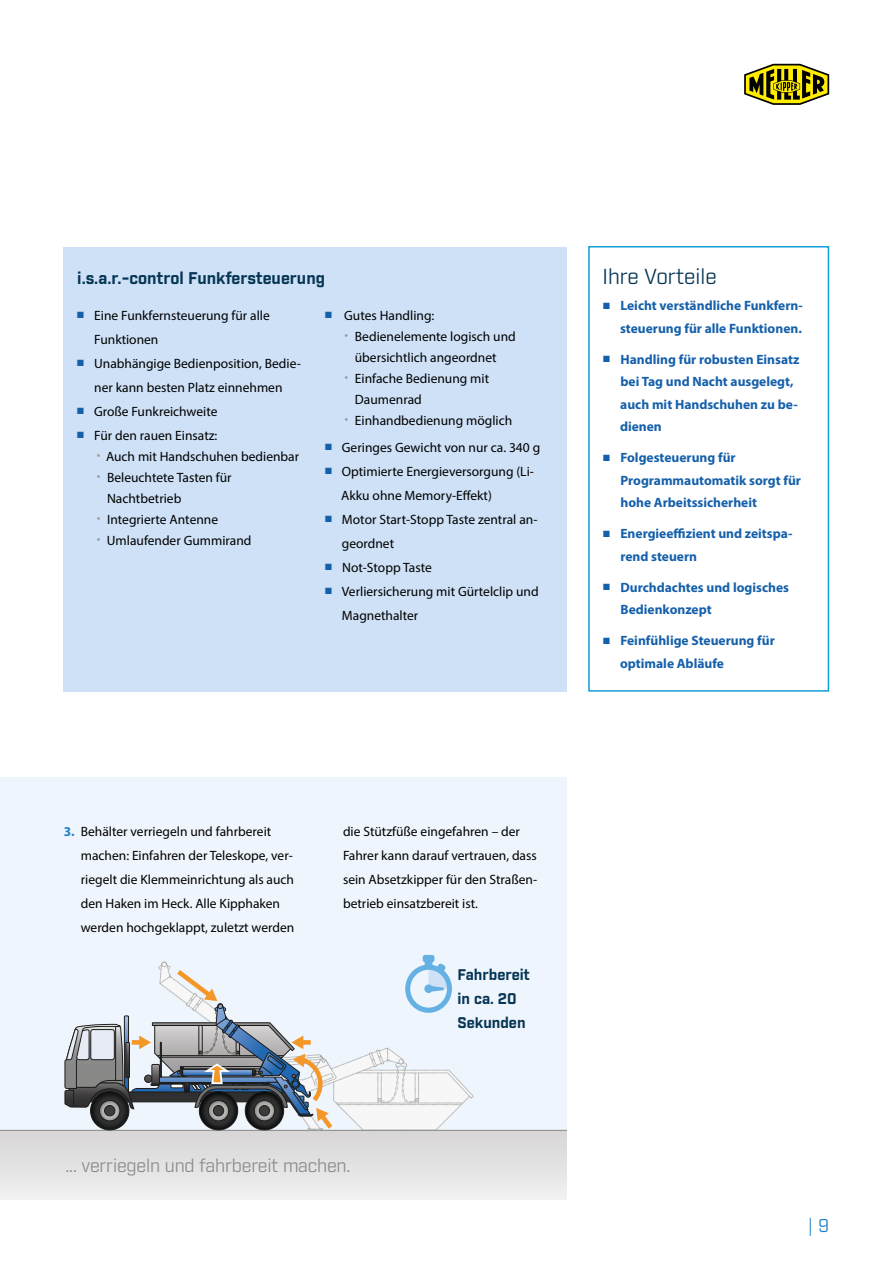
<style>
.page{position:relative;width:893px;height:1263px;background:#fff}
.page>*{position:absolute;margin:0;border:0;box-sizing:border-box;transform-origin:0 0}
.t1{font:21px "Industry";color:#073655}
.t2{font:18px "Industry";letter-spacing:-.01em;color:#8b8b8b}
.t3{font:18px "Industry";color:#2281c4}
.t4{font:700 16.5px "Industry";color:#073655}
.t5{font:700 15px/24px "Industry";color:#073655}
.t6{font:13.5px/24px "Myriad Pro";color:#000}
.t7{font:700 13.5px/22.5px "Myriad Pro";color:#1560ab}
.s1{font-family:"Arial";color:#1560ab}
.s2{color:#9c9d9d}
.s3{font-weight:700;color:#2281c4}
.s4{font-family:"Arial";font-weight:400}
</style>
<div class="page">
<div style="left:0;top:778px;width:567px;height:421px;background:#eff5fc"></div>
<div style="left:0;top:1130px;width:567px;height:69px;background:linear-gradient(to right,#e4e3e3,#e4e3e3)"></div>
<hr style="left:0;top:1130px;width:567px;height:1px;background:#888887">
<svg style="left:64px;top:955px;width:410px;height:179px"></svg>
<div style="left:64px;top:248px;width:503px;height:444px;background:#cee1f6"></div>
<div style="left:588px;top:246px;width:241px;height:446px;border:2px solid #109fdb"></div>
<svg style="left:744px;top:64px;width:85px;height:41px"></svg>
<p class="t4" style="left:77px;top:268px;width:249px">i.s.a.r.-control Funkfersteuerung</p>
<p class="t6" style="left:94px;top:303px;width:177px;text-indent:-18px"><span class="s1">■</span> Eine Funkfernsteuerung für alle<br>Funktionen</p>
<p class="t6" style="left:77px;top:351px;width:226px;text-align:center"><span class="s1">■</span> Unabhängige Bedienposition, Bedie&shy;ner kann besten Platz einnehmen</p>
<p class="t6" style="left:77px;top:399px;width:142px"><span class="s1">■</span> Große Funkreichweite</p>
<p class="t6" style="left:77px;top:423px;width:142px"><span class="s1">■</span> Für den rauen Einsatz:</p>
<p class="t6" style="left:97px;top:444px;width:204px"><span class="s2">•</span> Auch mit Handschuhen bedienbar</p>
<p class="t6" style="left:107px;top:466px;width:126px;line-height:21px;text-indent:-10px"><span class="s2">•</span> Beleuchtete Tasten für<br>Nachtbetrieb</p>
<p class="t6" style="left:97px;top:507px;width:123px"><span class="s2">•</span> Integrierte Antenne</p>
<p class="t6" style="left:97px;top:528px;width:156px"><span class="s2">•</span> Umlaufender Gummirand</p>
<p class="t6" style="left:324px;top:303px;width:111px"><span class="s1">■</span> Gutes Handling:</p>
<p class="t6" style="left:355px;top:325px;width:162px;line-height:21px;text-indent:-10px"><span class="s2">•</span> Bedienelemente logisch und übersichtlich angeordnet</p>
<p class="t6" style="left:355px;top:367px;width:136px;line-height:21px;text-indent:-10px"><span class="s2">•</span> Einfache Bedienung mit<br>Daumenrad</p>
<p class="t6" style="left:345px;top:408px;width:169px"><span class="s2">•</span> Einhandbedienung möglich</p>
<p class="t6" style="left:324px;top:435px;width:217px"><span class="s1">■</span> Geringes Gewicht von nur ca. 340 g</p>
<p class="t6" style="left:341px;top:459px;width:194px;text-indent:-17px"><span class="s1">■</span> Optimierte Energieversorgung (Li-<br>Akku ohne Memory-Effekt)</p>
<p class="t6" style="left:342px;top:507px;width:197px;text-indent:-17px"><span class="s1">■</span> Motor Start-Stopp Taste zentral an&shy;geordnet</p>
<p class="t6" style="left:324px;top:555px;width:109px"><span class="s1">■</span> Not-Stopp Taste</p>
<p class="t6" style="left:342px;top:579px;width:198px;text-indent:-18px"><span class="s1">■</span> Verliersicherung mit Gürtelclip und<br>Magnethalter</p>
<p class="t6" style="left:81px;top:819px;width:215px;text-indent:-17px"><span class="s3">3.</span> Behälter verriegeln und fahrbereit machen: Einfahren der Teleskope, ver&shy;riegelt die Klemmeinrichtung als auch den Haken im Heck. Alle Kipphaken werden hochgeklappt, zuletzt werden</p>
<p class="t6" style="left:343px;top:819px;width:196px">die Stützfüße eingefahren – der<br>Fahrer kann darauf vertrauen, dass sein Absetzkipper für den Straßen&shy;betrieb einsatzbereit ist.</p>
<p class="t5" style="left:457px;top:963px;width:74px">Fahrbereit in ca. 20<br>Sekunden</p>
<h2 class="t2" style="left:65px;top:1154px;width:287px">... verriegeln und fahrbereit machen.</h2>
<h1 class="t1" style="left:602px;top:263px;width:116px">Ihre Vorteile</h1>
<p class="t7" style="left:602px;top:294px;width:202px;text-align:right"><span class="s4">■</span> Leicht verständliche Funkfern&shy;steuerung für alle Funktionen.</p>
<p class="t7" style="left:620px;top:348px;width:181px;text-indent:-18px"><span class="s4">■</span> Handling für robusten Einsatz bei Tag und Nacht ausgelegt, auch mit Handschuhen zu be&shy;dienen</p>
<p class="t7" style="left:620px;top:446px;width:182px;text-indent:-18px"><span class="s4">■</span> Folgesteuerung für<br>Programmautomatik sorgt für hohe Arbeitssicherheit</p>
<p class="t7" style="left:620px;top:522px;width:173px;text-indent:-18px"><span class="s4">■</span> Energieeffizient und zeitspa&shy;rend steuern</p>
<p class="t7" style="left:620px;top:576px;width:170px;text-indent:-18px"><span class="s4">■</span> Durchdachtes und logisches<br>Bedienkonzept</p>
<p class="t7" style="left:620px;top:629px;width:156px;text-indent:-18px"><span class="s4">■</span> Feinfühlige Steuerung für optimale Abläufe</p>
<h2 class="t3" style="left:808px;top:1214px;width:23px">| 9</h2>
</div>
